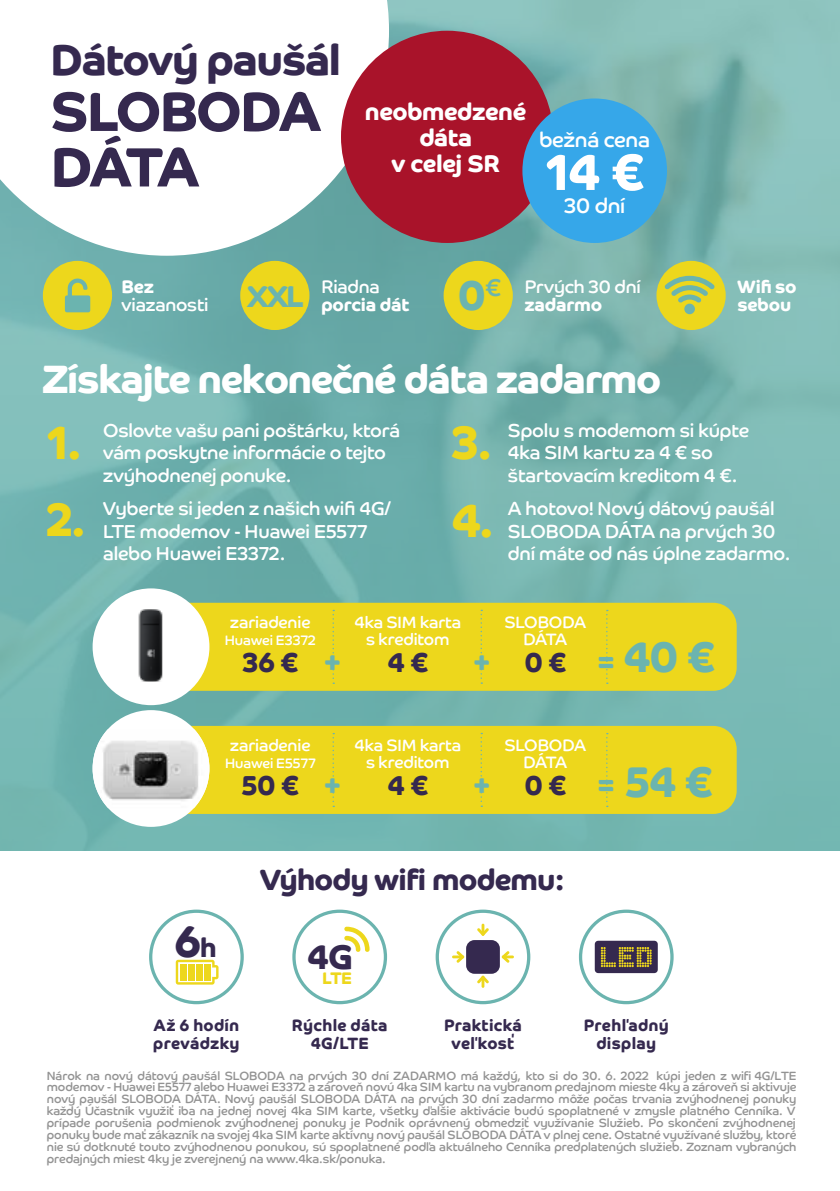
<style>
.page{position:relative;width:840px;height:1191px;background:#fff}
.page>*{position:absolute;margin:0;border:0;box-sizing:border-box;transform-origin:0 0}
.t1{font:700 55.6px/55.6px "Co Headline";letter-spacing:-.04em;color:#35294f}
.t2{font:700 51.2px "Co Headline";color:#fff}
.t3{font:700 47px "Co Headline";color:#edd71c}
.t4{font:700 43.8px "Co Headline";color:#35294f}
.t5{font:700 43px "Co Headline";color:#6bb4af}
.t6{font:700 43px "Co Headline";letter-spacing:-.03em;color:#35294f}
.t7{font:700 41.8px "Co Headline";color:#6bb4af}
.t8{font:700 39.6px "Co Headline";letter-spacing:-.03em;color:#fff}
.t9{font:700 34.4px "Co Headline";color:#35294f}
.t10{font:700 29.6px "Co Headline";letter-spacing:-.025em;color:#35294f}
.t11{font:700 27.6px "Co Headline";color:#35294f}
.t12{font:700 27.6px "Co Headline";color:#6bb4af}
.t13{font:24.4px "Co Headline";color:#6bb4af}
.t14{font:700 24px/26px "Co Headline";letter-spacing:-.015em;color:#fff;text-align:center}
.t15{font:21px "Co Headline";letter-spacing:-.01em;color:#fff}
.t16{font:18.8px/22.6px "Co Headline";letter-spacing:-.01em;color:#fff}
.t17{font:700 18px/18.6px "Co Headline";letter-spacing:-.01em;color:#fff}
.t18{font:18px "Co Headline";letter-spacing:-.01em;color:#fff}
.t19{font:700 16.8px "Co Headline";color:#edd71c}
.t20{font:16.6px/16.6px "Co Headline";letter-spacing:-.005em;color:#fff;text-align:center}
.t21{font:16.6px/16.6px "Co Headline";letter-spacing:-.025em;color:#fff;text-align:center}
.t22{font:700 16.4px/18px "Co Headline";letter-spacing:.02em;color:#35294f;text-align:center}
.t23{font:13.8px "Co Headline";color:#fff}
.t24{font:12px/12px "Co Headline";letter-spacing:-.005em;color:#939393;text-align:justify}
.s1{font-weight:400}
.s2{font-size:27.6px}
.s3{font-size:27.6px;color:#35294f}
.s4{font-size:26.8px}
.s5{font-style:inherit}
</style>
<div class="page">
<img style="left:0;top:0;width:839px;height:851px">
<svg style="left:0;top:0;width:389px;height:256px"></svg>
<div style="left:341px;top:31px;width:212px;height:212px;background:#a9132a;border-radius:50%"></div>
<div style="left:522px;top:98px;width:144px;height:145px;background:#36a7e9;border-radius:50%"></div>
<div style="left:43px;top:261px;width:69px;height:69px;background:#edd71c;border-radius:50%"></div>
<svg style="left:65px;top:278px;width:25px;height:34px"></svg>
<div style="left:240px;top:261px;width:69px;height:69px;background:#edd71c;border-radius:50%"></div>
<div style="left:656px;top:261px;width:69px;height:69px;background:#edd71c;border-radius:50%"></div>
<div style="left:443px;top:261px;width:69px;height:69px;background:#edd71c;border-radius:50%"></div>
<svg style="left:664px;top:276px;width:50px;height:27px"></svg>
<div style="left:684px;top:304px;width:10px;height:10px;background:#6bb4af;border-radius:50%"></div>
<div style="left:435px;top:909px;width:95px;height:95px;border:3px solid #6bb4af;border-radius:50%"></div>
<div style="left:292px;top:909px;width:95px;height:95px;border:3px solid #6bb4af;border-radius:50%"></div>
<svg style="left:344px;top:926px;width:25px;height:26px"></svg>
<div style="left:466px;top:940px;width:33px;height:33px;background:#35294f;border-radius:8px"></div>
<svg style="left:477px;top:923px;width:11px;height:12px"></svg>
<svg style="left:477px;top:975px;width:11px;height:12px"></svg>
<svg style="left:452px;top:951px;width:12px;height:11px"></svg>
<svg style="left:501px;top:951px;width:12px;height:11px"></svg>
<div style="left:149px;top:909px;width:95px;height:95px;border:3px solid #6bb4af;border-radius:50%"></div>
<svg style="left:176px;top:959px;width:42px;height:25px"></svg>
<div style="left:180px;top:964px;width:6px;height:16px;background:#edd71c"></div>
<div style="left:188px;top:964px;width:6px;height:16px;background:#edd71c"></div>
<div style="left:196px;top:964px;width:6px;height:16px;background:#edd71c"></div>
<div style="left:204px;top:964px;width:6px;height:16px;background:#edd71c"></div>
<div style="left:578px;top:909px;width:95px;height:95px;border:3px solid #6bb4af;border-radius:50%"></div>
<svg style="left:594px;top:940px;width:63px;height:33px;background:#5f514b"></svg>
<div style="left:119px;top:603px;width:617px;height:88px;background:#edd71c;border-radius:23px"></div>
<svg style="left:480px;top:609px;width:2px;height:75px"></svg>
<svg style="left:606px;top:610px;width:1px;height:74px"></svg>
<svg style="left:332px;top:610px;width:2px;height:74px"></svg>
<div style="left:92px;top:588px;width:117px;height:117px;background:#fff;border-radius:50%"></div>
<img style="left:138px;top:609px;width:25px;height:73px">
<div style="left:119px;top:726px;width:617px;height:88px;background:#edd71c;border-radius:23px"></div>
<svg style="left:480px;top:733px;width:2px;height:74px"></svg>
<svg style="left:606px;top:733px;width:1px;height:74px"></svg>
<svg style="left:332px;top:733px;width:2px;height:74px"></svg>
<div style="left:92px;top:710px;width:117px;height:117px;background:#fff;border-radius:50%"></div>
<img style="left:92px;top:729px;width:117px;height:79px">
<h3 class="t6" style="left:51px;top:35px;width:292px">Dátový paušál</h3>
<h1 class="t1" style="left:51px;top:84px;width:272px">SLOBODA<br>DÁTA</h1>
<h3 class="t14" style="left:365px;top:99px;width:162px">neobmedzené dáta<br>v celej SR</h3>
<h3 class="t15" style="left:539px;top:128px;width:112px">bežná cena</h3>
<h2 class="t2" style="left:545px;top:142px;width:100px">14 €</h2>
<h3 class="t15" style="left:563px;top:193px;width:63px">30 dní</h3>
<h3 class="t17" style="left:121px;top:277px;width:34px">Bez</h3>
<h3 class="t18" style="left:121px;top:295px;width:88px">viazanosti</h3>
<h3 class="t13" style="left:485px;top:274px;width:17px">€</h3>
<h3 class="t17" style="left:246px;top:277px;width:164px;text-indent:75px"><span class="s1">Riadna<br></span><sup>XXL</sup> porcia dát</h3>
<h3 class="t17" style="left:737px;top:277px;width:60px">Wifi so sebou</h3>
<h3 class="t18" style="left:524px;top:276px;width:117px">Prvých 30 dní</h3>
<h3 class="t7" style="left:457px;top:271px;width:30px">0</h3>
<h3 class="t17" style="left:524px;top:296px;width:79px">zadarmo</h3>
<h3 class="t8" style="left:43px;top:356px;width:619px">Získajte nekonečné dáta zadarmo</h3>
<h3 class="t3" style="left:47px;top:415px;width:37px">1.</h3>
<h3 class="t16" style="left:103px;top:419px;width:298px">Oslovte vašu pani poštárku, ktorá vám poskytne informácie o tejto zvýhodnenej ponuke.</h3>
<h3 class="t3" style="left:47px;top:492px;width:41px">2.</h3>
<h3 class="t16" style="left:103px;top:497px;width:289px">Vyberte si jeden z našich wifi 4G/<br>LTE modemov - Huawei E5577 alebo Huawei E3372.</h3>
<h3 class="t3" style="left:451px;top:415px;width:43px">3.</h3>
<h3 class="t16" style="left:507px;top:419px;width:243px">Spolu s modemom si kúpte<br>4ka SIM kartu za 4 € so štartovacím kreditom 4 €.</h3>
<h3 class="t3" style="left:451px;top:493px;width:44px">4.</h3>
<h3 class="t16" style="left:507px;top:497px;width:284px">A hotovo! Nový dátový paušál<br>SLOBODA DÁTA na prvých 30 dní máte od nás úplne zadarmo.</h3>
<h3 class="t20" style="left:230px;top:614px;width:82px">zariadenie</h3>
<p class="t23" style="left:224px;top:631px;width:93px">Huawei E3372</p>
<h3 class="t11" style="left:242px;top:646px;width:57px">36 €</h3>
<h3 class="t12" style="left:324px;top:646px;width:19px">+</h3>
<h3 class="t20" style="left:354px;top:614px;width:108px">4ka SIM karta s kreditom</h3>
<h3 class="t11" style="left:387px;top:646px;width:42px">4 €</h3>
<h3 class="t21" style="left:504px;top:614px;width:83px">SLOBODA<br>DÁTA</h3>
<h3 class="t5" style="left:473px;top:632px;width:243px"><span class="s2">+</span> <span class="s3">0 €</span> <span class="s2">=</span>40 €</h3>
<h3 class="t20" style="left:230px;top:737px;width:82px">zariadenie</h3>
<p class="t23" style="left:225px;top:755px;width:92px">Huawei E5577</p>
<h3 class="t11" style="left:242px;top:769px;width:58px">50 €</h3>
<h3 class="t12" style="left:324px;top:769px;width:19px">+</h3>
<h3 class="t20" style="left:354px;top:737px;width:108px">4ka SIM karta s kreditom</h3>
<h3 class="t11" style="left:387px;top:769px;width:42px">4 €</h3>
<h3 class="t21" style="left:504px;top:737px;width:83px">SLOBODA<br>DÁTA</h3>
<h3 class="t5" style="left:473px;top:757px;width:241px"><span class="s2">+</span> <span class="s3">0 €</span> <span class="s2">=</span>54 €</h3>
<h3 class="t4" style="left:174px;top:916px;width:44px">6<span class="s4">h</span></h3>
<h3 class="t22" style="left:153px;top:1016px;width:88px;text-align:left">Až 6 hodín prevádzky</h3>
<h3 class="t10" style="left:260px;top:862px;width:306px">Výhody wifi modemu:</h3>
<h3 class="t9" style="left:307px;top:936px;width:47px">4G</h3>
<h3 class="t19" style="left:322px;top:968px;width:31px">LTE</h3>
<h3 class="t22" style="left:292px;top:1016px;width:97px">Rýchle dáta<br>4G/LTE</h3>
<h3 class="t22" style="left:444px;top:1016px;width:79px">Praktická veľkosť</h3>
<h3 class="t22" style="left:583px;top:1016px;width:86px">Prehľadný display</h3>
<p class="t24" style="left:47px;top:1069px;width:750px">Nárok na nový dátový paušál SLOBODA na prvých 30 dní ZADARMO má každý, kto si do 30. <span class="s5">6</span>. 202<span class="s5">2</span> kúpi jeden z wifi 4G/LTE modemov - Huawei E5577 alebo Huawei E3372 a zároveň novú 4ka SIM kartu na vybranom predajnom mieste 4ky a zároveň si aktivuje nový paušál SLOBODA DÁTA. Nový paušál SLOBODA DÁTA na prvých 30 dní zadarmo môže počas trvania zvýhodnenej ponuky každý Účastník využiť iba na jednej novej 4ka SIM karte, všetky ďalšie aktivácie budú spoplatnené v zmysle platného Cenníka. V prípade porušenia podmienok zvýhodnenej ponuky je Podnik oprávnený obmedziť využívanie Služieb. Po skončení zvýhodnenej ponuky bude mať zákazník na svojej 4ka SIM karte aktívny nový paušál SLOBODA DÁTA v plnej cene. Ostatné využívané služby, ktoré nie sú dotknuté touto zvýhodnenou ponukou, sú spoplatnené podľa aktuálneho Cenníka predplatených služieb. Zoznam vybraných predajných miest 4ky je zverejnený na www.4ka.sk/ponuka.</p>
</div>
